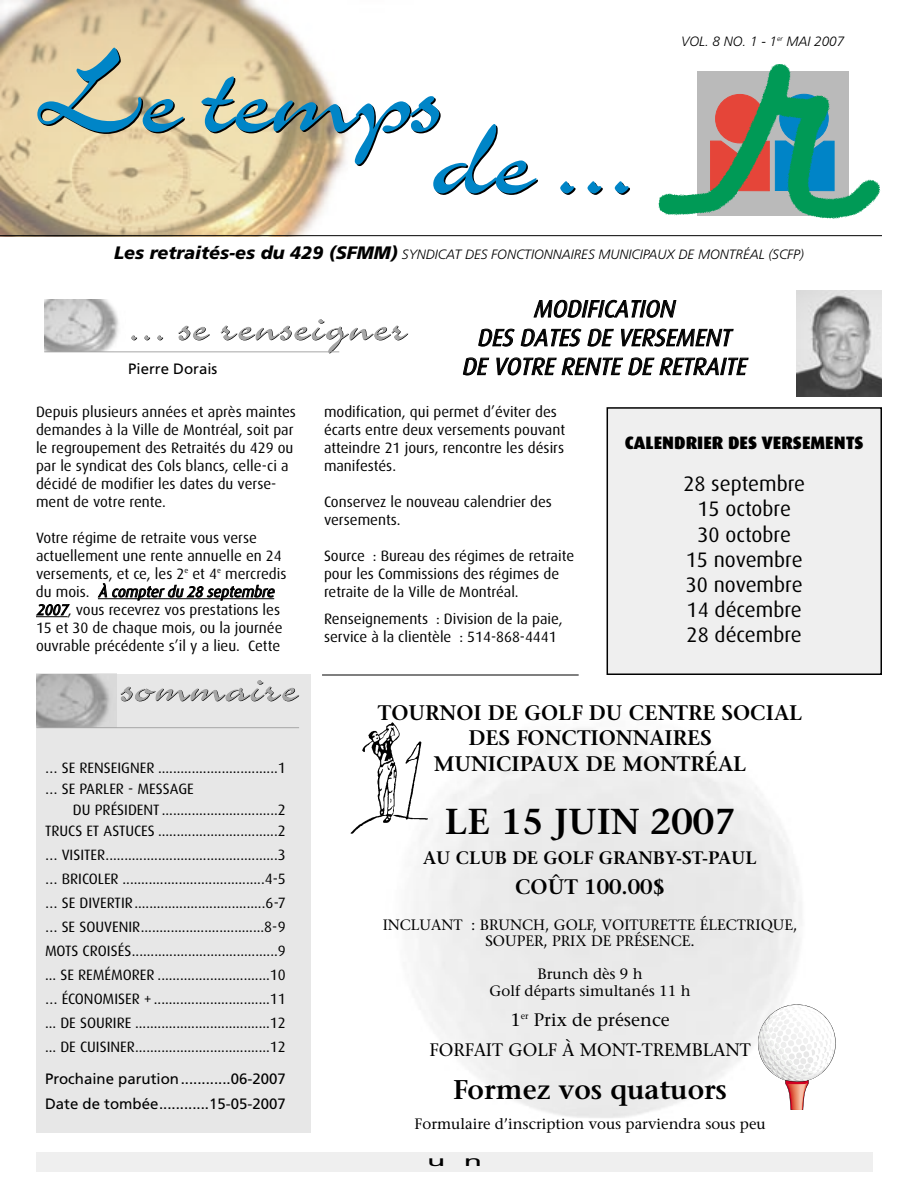
<style>
.page{position:relative;width:918px;height:1188px;background:#fff}
.page>*{position:absolute;margin:0;border:0;box-sizing:border-box;transform-origin:0 0}
.t1{font:135px "Charme";letter-spacing:-.04em;color:#0085c7}
.t2{font:54px "Charme";color:#000}
.t3{font:600 36px "Stone Serif";color:#000}
.t4{font:600 27px "Stone Serif";color:#000}
.t5{font:italic 24px/28.8px "Dax";color:#000;text-align:center}
.t6{font:600 21px/25.5px "Stone Serif";color:#000;text-align:center}
.t7{font:21px/25.2px "Dax";color:#000;text-align:center}
.t8{font:18px/30px "Stone Serif";color:#000;text-align:center}
.t9{font:600 18px "Stone Serif";color:#000}
.t10{font:900 18px "Dax";color:#000}
.t11{font:15px/18px "Dax";color:#000}
.t12{font:15px/16.5px "Stone Serif";color:#000;text-align:center}
.t13{font:15px/25.5px "Frutiger";color:#000}
.t14{font:15px "Frutiger";color:#000;scale:2 1}
.t15{font:italic 300 13.5px "Frutiger";color:#000}
.s1{font-weight:900;font-size:18px}
.s2{font-style:italic}
</style>
<div class="page">
<img style="left:0;top:0;width:348px;height:235px">
<img style="left:658px;top:64px;width:223px;height:155px">
<hr style="left:0;top:235px;width:882px;height:1px;background:#000">
<img style="left:44px;top:299px;width:75px;height:52px">
<hr style="left:44px;top:351px;width:295px;height:1px;background:#a6a6a6">
<div style="left:36px;top:1152px;width:837px;height:20px;background:#efefef"></div>
<img style="left:797px;top:290px;width:85px;height:107px">
<hr style="left:98px;top:598px;width:176px;height:1px;background:#000">
<hr style="left:36px;top:616px;width:32px;height:1px;background:#000">
<div style="left:36px;top:674px;width:274px;height:459px;background:#e7e7e7"></div>
<img style="left:37px;top:674px;width:80px;height:53px">
<hr style="left:37px;top:727px;width:262px;height:1px;background:#a6a6a6">
<div style="left:607px;top:408px;width:274px;height:266px;background:#efefef"></div>
<div style="left:607px;top:407px;width:275px;height:268px;border:2px solid #000"></div>
<svg style="left:757px;top:1004px;width:79px;height:106px"></svg>
<img style="left:351px;top:722px;width:78px;height:112px">
<hr style="left:322px;top:675px;width:257px;height:1px;background:#000">
<h1 class="t1" style="left:38px;top:5px;width:408px">Le temps</h1>
<h1 class="t1" style="left:431px;top:67px;width:211px">de ...</h1>
<p class="t15" style="left:681px;top:36px;width:165px">VOL. 8 NO. 1 - 1<sup>er</sup> MAI 2007</p>
<p class="t15" style="left:114px;top:249px;width:691px"><span class="s1">Les retraités-es du 429 (SFMM)</span> SYNDICAT DES FONCTIONNAIRES MUNICIPAUX DE MONTRÉAL (SCFP)</p>
<h2 class="t2" style="left:129px;top:290px;width:281px">... se renseigner</h2>
<p class="t13" style="left:128px;top:357px;width:91px">Pierre Dorais</p>
<h3 class="t5" style="left:461px;top:295px;width:291px">MODIFICATION<br>DES DATES DE VERSEMENT<br>DE VOTRE RENTE DE RETRAITE</h3>
<p class="t11" style="left:36px;top:404px;width:262px">Depuis plusieurs années et après maintes demandes à la Ville de Montréal, soit par le regroupement des Retraités du 429 ou par le syndicat des Cols blancs, celle-ci a décidé de modifier les dates du verse&shy;ment de votre rente.</p>
<p class="t11" style="left:36px;top:530px;width:252px">Votre régime de retraite vous verse actuellement une rente annuelle en 24 versements, et ce, les 2<sup>e</sup> et 4<sup>e</sup> mercredis d u m o i s . <span class="s2">À compterdu 28 septembre 2007</span>, vous recevrez vos prestations les 15 et 30 de chaque mois, ou la journée ouvrable précédente s’il y a lieu. Cette</p>
<h2 class="t2" style="left:121px;top:651px;width:180px">sommaire</h2>
<p class="t11" style="left:45px;top:758px;width:242px;line-height:21px">… SE RENSEIGNER ................................1 … SE PARLER - MESSAGE</p>
<p class="t11" style="left:45px;top:800px;width:242px;line-height:21px;text-align:right">DU PRÉSIDENT ...............................2<br>TRUCS ET ASTUCES ................................2</p>
<p class="t11" style="left:45px;top:844px;width:242px;line-height:24px;text-align:justify">… VISITER..............................................3 … BRICOLER ......................................4-5 … SE DIVERTIR...................................6-7 … SE SOUVENIR.................................8-9<br>MOTS CROISÉS.......................................9 ... SE REMÉMORER ..............................10 … ÉCONOMISER +...............................11 ... DE SOURIRE ....................................12 ... DE CUISINER....................................12</p>
<p class="t13" style="left:45px;top:1067px;width:242px">Prochaine parution............06-2007<br>Date de tombée............15-05-2007</p>
<p class="t11" style="left:324px;top:404px;width:243px">modification, qui permet d’éviter des écarts entre deux versements pouvant atteindre 21 jours, rencontre les désirs manifestés.</p>
<p class="t11" style="left:324px;top:494px;width:229px">Conservez le nouveau calendrier des versements.</p>
<p class="t11" style="left:324px;top:548px;width:252px">Source : Bureau des régimes de retraite pour les Commissions des régimes de retraite de la Ville de Montréal.</p>
<p class="t11" style="left:324px;top:611px;width:240px">Renseignements : Division de la paie, service à la clientèle : 514-868-4441</p>
<p class="t10" style="left:625px;top:434px;width:240px">CALENDRIER DES VERSEMENTS</p>
<h3 class="t7" style="left:683px;top:472px;width:123px">28 septembre<br>15 octobre<br>30 octobre<br>15 novembre<br>30 novembre<br>14 décembre<br>28 décembre</h3>
<h3 class="t6" style="left:378px;top:702px;width:426px">TOURNOI DE GOLF DU CENTRE SOCIAL<br>DES FONCTIONNAIRES<br>MUNICIPAUX DE MONTRÉAL</h3>
<h3 class="t3" style="left:445px;top:807px;width:292px">LE 15 JUIN 2007</h3>
<p class="t9" style="left:423px;top:851px;width:335px">AU CLUB DE GOLF GRANBY-ST-PAUL</p>
<h3 class="t6" style="left:515px;top:876px;width:152px">COÛT 100.00$</h3>
<p class="t12" style="left:383px;top:918px;width:416px">INCLUANT : BRUNCH, GOLF, VOITURETTE ÉLECTRIQUE,<br>SOUPER, PRIX DE PRÉSENCE.</p>
<p class="t12" style="left:490px;top:967px;width:202px">Brunch dès 9 h<br>Golf départs simultanés 11 h</p>
<p class="t8" style="left:429px;top:1006px;width:323px">1<sup>er</sup> Prix de présence<br>FORFAIT GOLF À MONT-TREMBLANT</p>
<h3 class="t4" style="left:453px;top:1079px;width:276px">Formez vos quatuors</h3>
<p class="t12" style="left:415px;top:1117px;width:352px">Formulaire d’inscription vous parviendra sous peu</p>
<p class="t14" style="left:427px;top:1155px;width:29px">u n</p>
</div>
